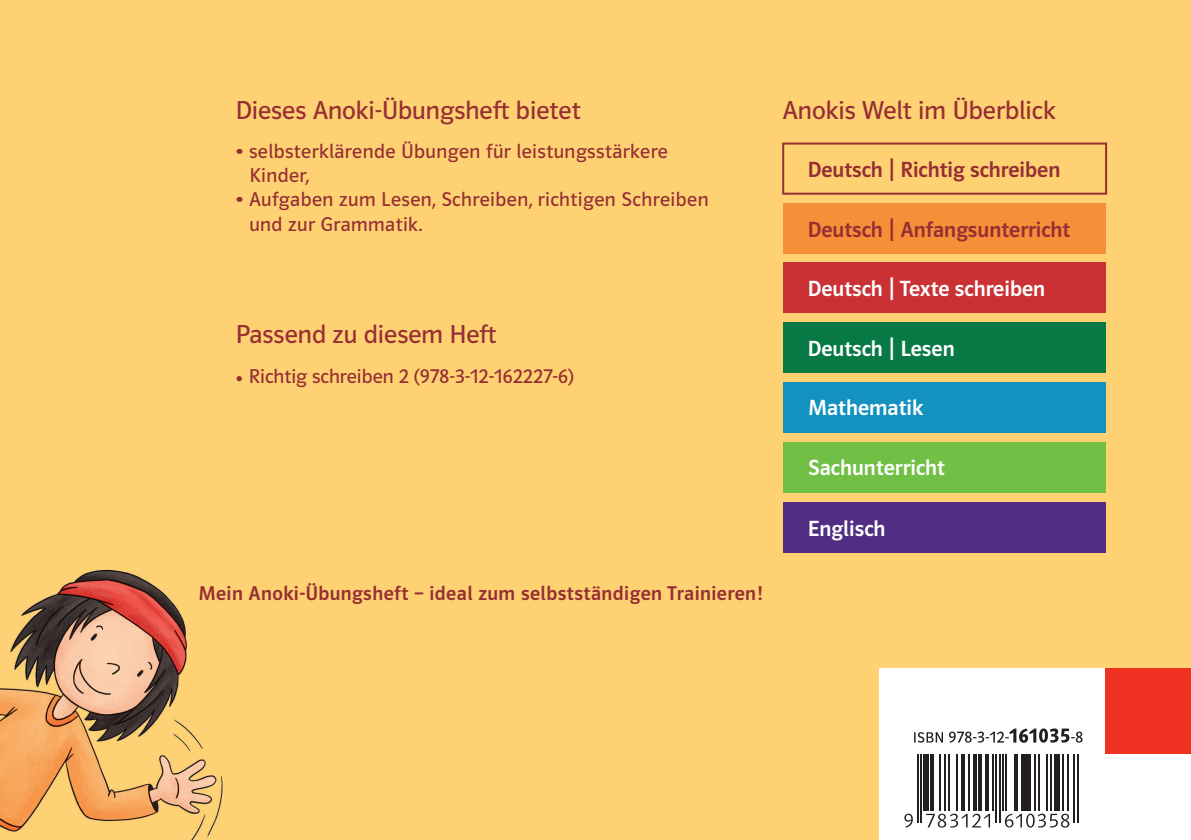
<style>
.page{position:relative;width:1191px;height:840px;background:#fff}
.page>*{position:absolute;margin:0;border:0;box-sizing:border-box;transform-origin:0 0}
.t1{font:26px "Polo CEF";color:#962e33}
.t2{font:500 22px "Polo CEF";color:#fff}
.t3{font:500 22px "Polo CEF";color:#962e33}
.t4{font:20px/24px "Polo CEF";letter-spacing:.02em;color:#962e33}
.t5{font:500 20px "Polo CEF";letter-spacing:.02em;color:#962e33}
.t6{font:20px "Polo CEF";color:#962e33}
.s1{font-family:"Minion Pro"}
</style>
<div class="page">
<div style="left:0;top:0;width:1191px;height:839px;background:#fed173"></div>
<div style="left:879px;top:668px;width:312px;height:171px;background:#fff"></div>
<div style="left:1106px;top:668px;width:85px;height:85px;background:#ef3122"></div>
<img style="left:0;top:569px;width:223px;height:270px">
<div style="left:783px;top:502px;width:323px;height:50px;background:#512d84"></div>
<div style="left:783px;top:382px;width:323px;height:50px;background:#1391bf"></div>
<div style="left:783px;top:442px;width:323px;height:50px;background:#71bf44"></div>
<div style="left:783px;top:203px;width:323px;height:50px;background:#f68f38"></div>
<div style="left:783px;top:322px;width:323px;height:50px;background:#067944"></div>
<div style="left:782px;top:142px;width:325px;height:52px;background:#fed173;border:2px solid #962e33"></div>
<div style="left:783px;top:263px;width:323px;height:50px;background:#c93135"></div>
<hr style="left:917px;top:753px;width:1px;height:69px;background:#231f20">
<hr style="left:920px;top:753px;width:2px;height:69px;background:#231f20">
<div style="left:924px;top:753px;width:5px;height:57px;background:#231f20"></div>
<hr style="left:930px;top:753px;width:4px;height:57px;background:#231f20">
<hr style="left:939px;top:753px;width:2px;height:57px;background:#231f20">
<hr style="left:944px;top:753px;width:2px;height:57px;background:#231f20">
<hr style="left:947px;top:753px;width:2px;height:57px;background:#231f20">
<hr style="left:956px;top:753px;width:2px;height:57px;background:#231f20">
<hr style="left:961px;top:753px;width:3px;height:57px;background:#231f20">
<hr style="left:968px;top:753px;width:1px;height:57px;background:#231f20">
<hr style="left:973px;top:753px;width:3px;height:57px;background:#231f20">
<hr style="left:978px;top:753px;width:3px;height:57px;background:#231f20">
<hr style="left:985px;top:753px;width:3px;height:57px;background:#231f20">
<hr style="left:992px;top:753px;width:1px;height:57px;background:#231f20">
<hr style="left:995px;top:753px;width:2px;height:69px;background:#231f20">
<hr style="left:998px;top:753px;width:2px;height:69px;background:#231f20">
<hr style="left:1002px;top:753px;width:1px;height:57px;background:#231f20">
<hr style="left:1005px;top:753px;width:2px;height:57px;background:#231f20">
<hr style="left:1014px;top:753px;width:3px;height:57px;background:#231f20">
<svg style="left:1021px;top:754px;width:3px;height:56px"></svg>
<div style="left:1026px;top:753px;width:5px;height:57px;background:#231f20"></div>
<hr style="left:1034px;top:753px;width:2px;height:57px;background:#231f20">
<hr style="left:1037px;top:753px;width:2px;height:57px;background:#231f20">
<hr style="left:1046px;top:753px;width:2px;height:57px;background:#231f20">
<hr style="left:1049px;top:753px;width:2px;height:57px;background:#231f20">
<div style="left:1054px;top:753px;width:6px;height:57px;background:#231f20"></div>
<hr style="left:1061px;top:753px;width:2px;height:57px;background:#231f20">
<hr style="left:1066px;top:753px;width:2px;height:57px;background:#231f20">
<hr style="left:1073px;top:753px;width:2px;height:69px;background:#231f20">
<hr style="left:1077px;top:753px;width:1px;height:69px;background:#231f20">
<svg style="left:926px;top:813px;width:64px;height:14px"></svg>
<svg style="left:1005px;top:813px;width:64px;height:14px"></svg>
<svg style="left:904px;top:813px;width:9px;height:14px"></svg>
<svg style="left:914px;top:728px;width:168px;height:14px"></svg>
<h1 class="t1" style="left:235px;top:95px;width:347px">Dieses Anoki-Übungsheft bietet</h1>
<p class="t4" style="left:249px;top:140px;width:420px;text-indent:-14px">• selbsterklärende Übungen für leistungsstärkere<br>Kinder,</p>
<p class="t4" style="left:249px;top:188px;width:461px;text-indent:-14px">• Aufgaben zum Lesen, Schreiben, richtigen Schreiben und zur Grammatik.</p>
<h1 class="t1" style="left:235px;top:319px;width:262px">Passend zu diesem Heft</h1>
<p class="t6" style="left:235px;top:364px;width:340px"><span class="s1">•</span> Richtig schreiben 2 (978-3-12-162227-6)</p>
<p class="t5" style="left:198px;top:580px;width:566px">Mein Anoki-Übungsheft − ideal zum selbstständigen Trainieren!</p>
<h1 class="t1" style="left:782px;top:95px;width:274px">Anokis Welt im Überblick</h1>
<p class="t3" style="left:807px;top:156px;width:254px">Deutsch ⏐ Richtig schreiben</p>
<p class="t3" style="left:807px;top:216px;width:264px">Deutsch ⏐ Anfangsunterricht</p>
<p class="t2" style="left:807px;top:275px;width:239px">Deutsch ⏐ Texte schreiben</p>
<p class="t2" style="left:807px;top:335px;width:149px">Deutsch ⏐ Lesen</p>
<p class="t2" style="left:808px;top:395px;width:117px">Mathematik</p>
<p class="t2" style="left:808px;top:454px;width:138px">Sachunterricht</p>
<p class="t2" style="left:808px;top:515px;width:79px">Englisch</p>
</div>
